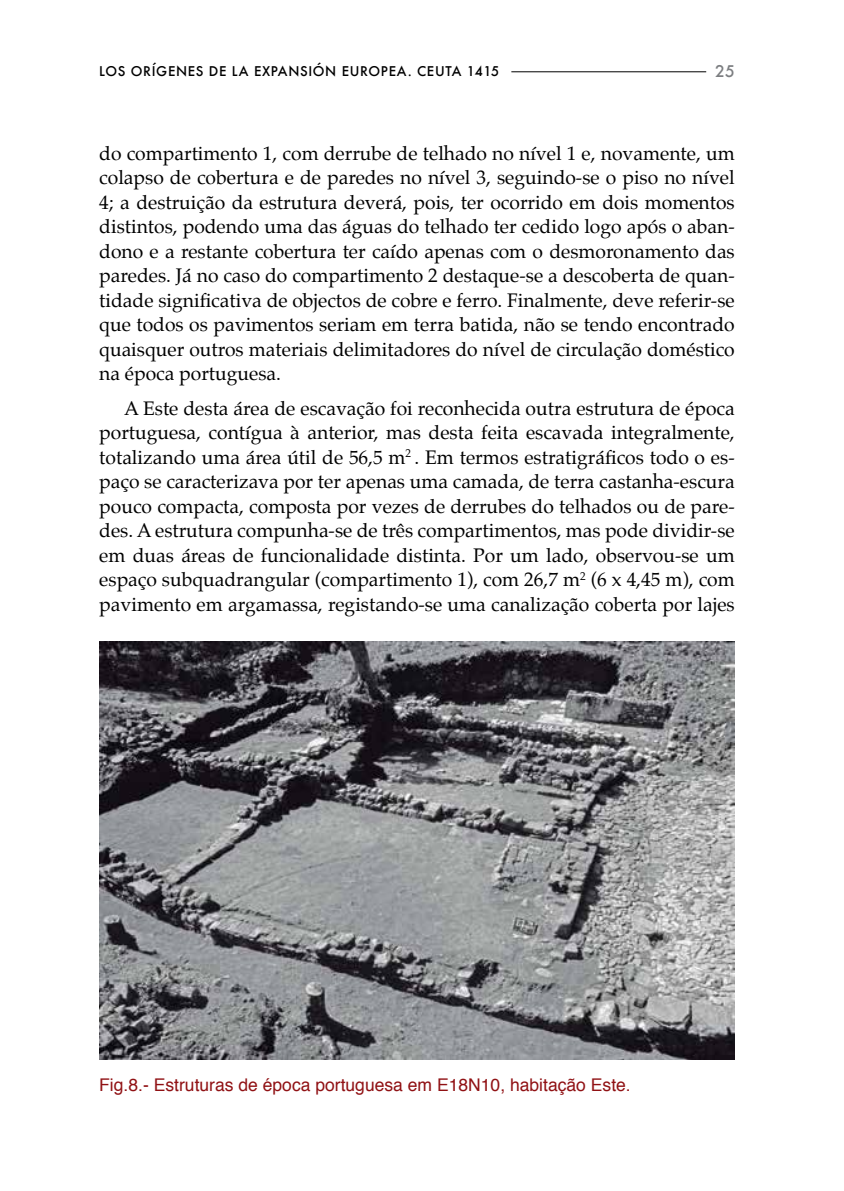
<style>
.page{position:relative;width:844px;height:1191px;background:#fff}
.page>*{position:absolute;margin:0;border:0;box-sizing:border-box;transform-origin:0 0}
.t1{font:19.25px/24.5px "Palatino";color:#000;text-align:justify}
.t2{font:17.5px "Helvetica";color:#901114}
.t3{font:500 15.75px "Futura";color:#7c7e81}
.t4{font:500 13.12px "Futura";letter-spacing:.05em;color:#000}
</style>
<div class="page">
<hr style="left:511px;top:71px;width:195px;height:1px;background:#000">
<img style="left:99px;top:641px;width:635px;height:418px">
<p class="t4" style="left:99px;top:62px;width:401px">LOS ORÍGENES DE LA EXPANSIÓN EUROPEA. CEUTA 1415</p>
<p class="t3" style="left:715px;top:60px;width:21px">25</p>
<p class="t1" style="left:99px;top:141px;width:637px">do compartimento 1, com derrube de telhado no nível 1 e, novamente, um colapso de cobertura e de paredes no nível 3, seguindo-se o piso no nível 4; a destruição da estrutura deverá, pois, ter ocorrido em dois momentos distintos, podendo uma das águas do telhado ter cedido logo após o aban&shy;dono e a restante cobertura ter caído apenas com o desmoronamento das paredes. Já no caso do compartimento 2 destaque-se a descoberta de quan&shy;tidade significativa de objectos de cobre e ferro. Finalmente, deve referir-se que todos os pavimentos seriam em terra batida, não se tendo encontrado quaisquer outros materiais delimitadores do nível de circulação doméstico na época portuguesa.</p>
<p class="t1" style="left:99px;top:396px;width:637px;text-indent:25px">A Este desta área de escavação foi reconhecida outra estrutura de época portuguesa, contígua à anterior, mas desta feita escavada integralmente, totalizando uma área útil de 56,5 m<sup>2</sup> . Em termos estratigráficos todo o es&shy;paço se caracterizava por ter apenas uma camada, de terra castanha-escura pouco compacta, composta por vezes de derrubes do telhados ou de pare&shy;des. A estrutura compunha-se de três compartimentos, mas pode dividir-se em duas áreas de funcionalidade distinta. Por um lado, observou-se um espaço subquadrangular (compartimento 1), com 26,7 m<sup>2</sup> (6 x 4,45 m), com pavimento em argamassa, registando-se uma canalização coberta por lajes</p>
<p class="t2" style="left:99px;top:1071px;width:533px">Fig.8.- Estruturas de época portuguesa em E18N10, habitação Este.</p>
</div>
